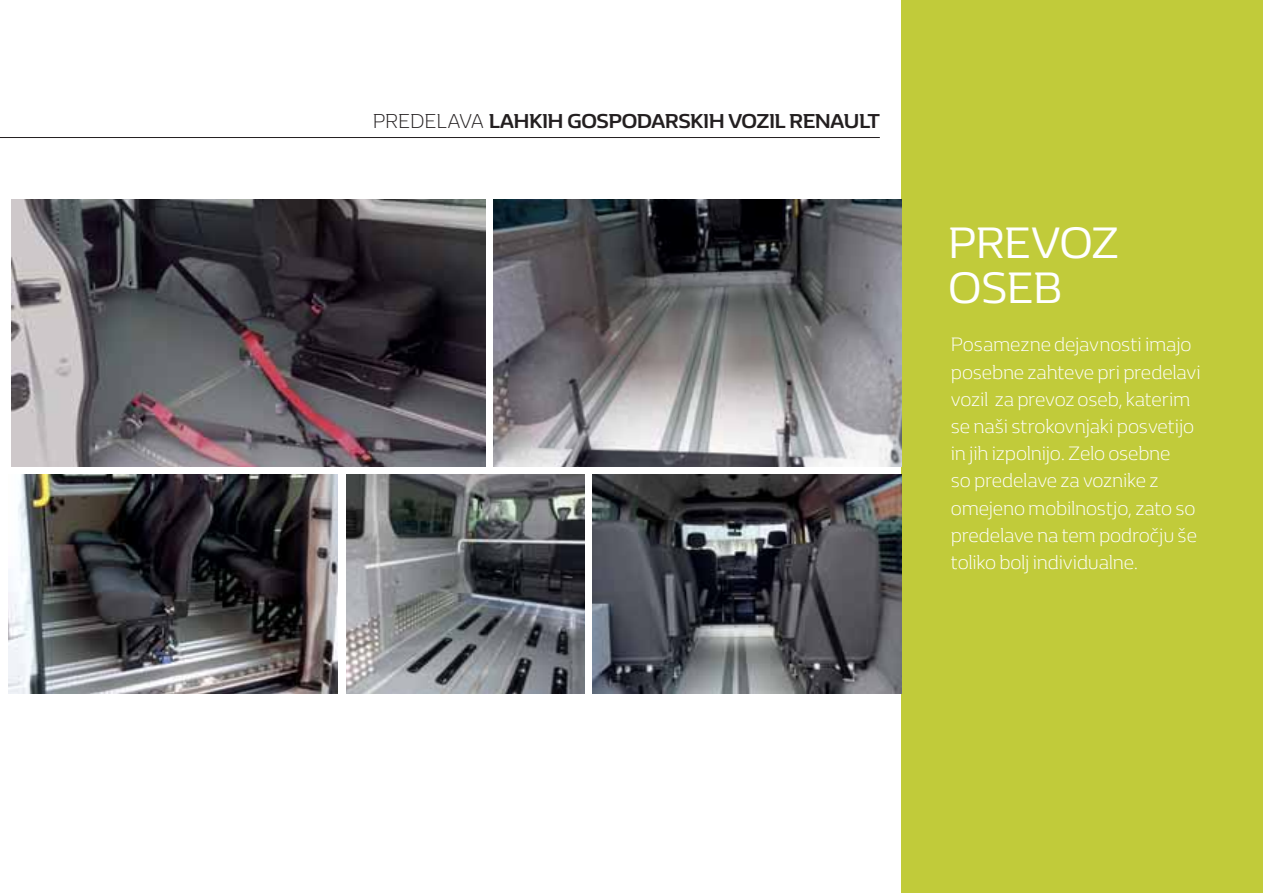
<style>
.page{position:relative;width:1263px;height:893px;background:#fff}
.page>*{position:absolute;margin:0;border:0;box-sizing:border-box;transform-origin:0 0}
.t1{font:45.3px/45.3px "Renault Life";letter-spacing:-.02em;color:#fff}
.t2{font:700 20.7px "Renault Life";letter-spacing:-.02em;color:#231f20}
.t3{font:300 19.95px/27.2px "Renault Life";letter-spacing:-.015em;color:#fff}
.s1{font-weight:300}
</style>
<div class="page">
<div style="left:901px;top:0;width:362px;height:893px;background:#c1cb3a"></div>
<img style="left:12px;top:200px;width:473px;height:266px">
<img style="left:494px;top:200px;width:407px;height:266px">
<img style="left:593px;top:475px;width:308px;height:218px">
<img style="left:9px;top:475px;width:329px;height:218px">
<img style="left:346px;top:475px;width:238px;height:218px">
<hr style="left:0;top:137px;width:880px;height:1px;background:#231f20">
<p class="t2" style="left:373px;top:113px;width:509px"><span class="s1">PREDELAVA</span> LAHKIH GOSPODARSKIH VOZIL RENAULT</p>
<h1 class="t1" style="left:948px;top:225px;width:172px">PREVOZ<br>OSEB</h1>
<p class="t3" style="left:951px;top:333px;width:252px">Posamezne dejavnosti imajo posebne zahteve pri predelavi vozil za prevoz oseb, katerim se naši strokovnjaki posvetijo in jih izpolnijo. Zelo osebne<br>so predelave za voznike z omejeno mobilnostjo, zato so predelave na tem področju še toliko bolj individualne.</p>
</div>
